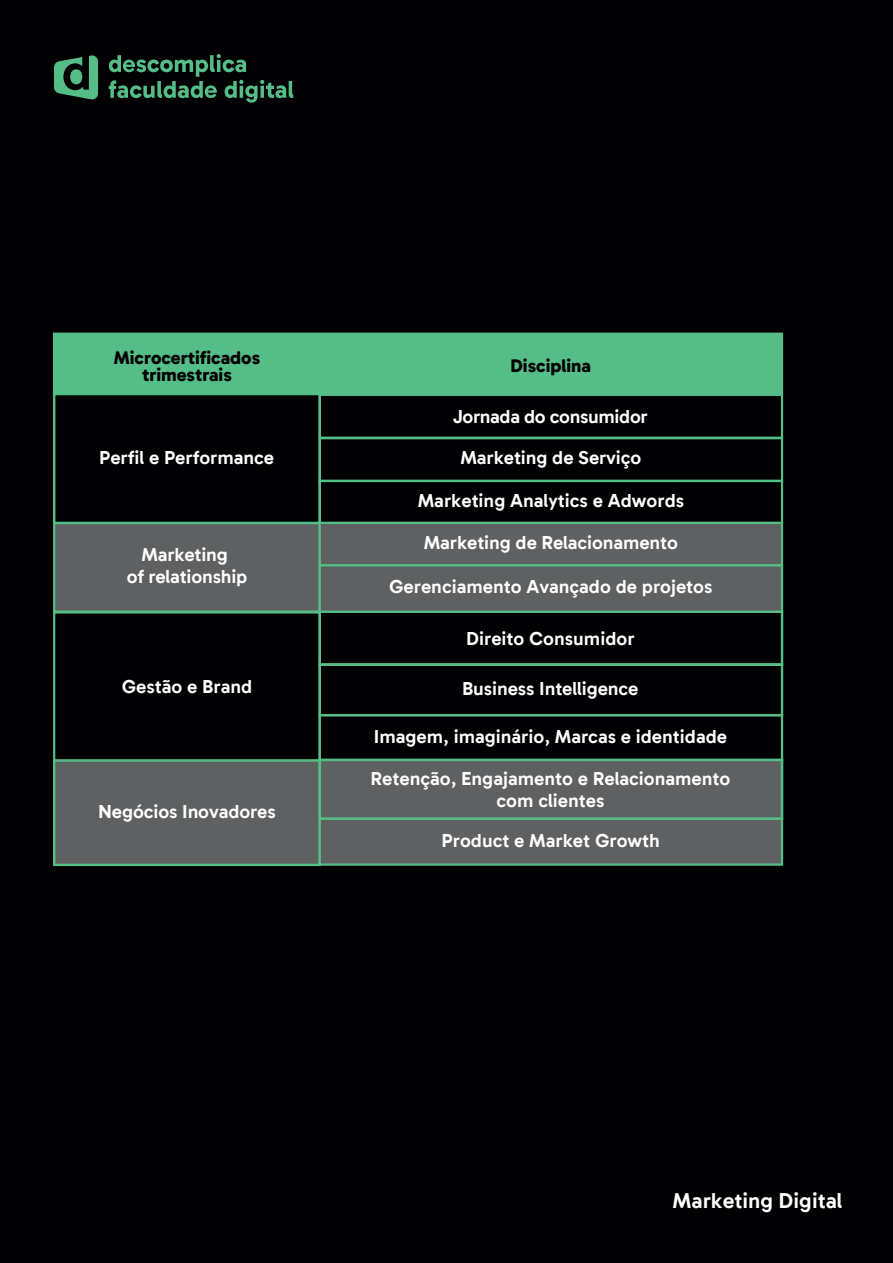
<style>
.page{position:relative;width:893px;height:1263px;background:#000002}
.page>*{position:absolute;margin:0;border:0;box-sizing:border-box;transform-origin:0 0}
.t1{font:700 21.15px "Aprova Sans";color:#fff}
.t2{font:700 18.45px/22.2px "Aprova Sans";color:#fff;text-align:center}
.t3{font:700 18.45px "Aprova Sans";letter-spacing:-.02em;color:#fff}
.t4{font:900 17.4px/17.4px "Aprova Sans";color:#000001;text-align:center}
</style>
<div class="page">
<svg style="left:54px;top:55px;width:44px;height:45px"></svg>
<svg style="left:109px;top:54px;width:184px;height:49px"></svg>
<div style="left:53px;top:333px;width:730px;height:62px;background:#55bd87"></div>
<div style="left:53px;top:393px;width:268px;height:131px;border:2px solid #55bd87"></div>
<div style="left:53px;top:611px;width:268px;height:151px;border:2px solid #55bd87"></div>
<div style="left:54px;top:523px;width:266px;height:89px;background:#5e6061"></div>
<div style="left:53px;top:522px;width:268px;height:91px;border:2px solid #55bd87"></div>
<div style="left:53px;top:759px;width:268px;height:107px;background:#5e6061;border:2px solid #55bd87"></div>
<div style="left:319px;top:394px;width:464px;height:45px;border:2px solid #55bd87"></div>
<div style="left:319px;top:437px;width:464px;height:45px;border:2px solid #55bd87"></div>
<div style="left:319px;top:663px;width:464px;height:53px;border:2px solid #55bd87"></div>
<div style="left:319px;top:480px;width:464px;height:44px;border:2px solid #55bd87"></div>
<div style="left:319px;top:714px;width:464px;height:48px;border:2px solid #55bd87"></div>
<div style="left:319px;top:522px;width:464px;height:44px;background:#5e6061;border:2px solid #55bd87"></div>
<div style="left:320px;top:566px;width:462px;height:45px;background:#5e6061"></div>
<div style="left:319px;top:564px;width:464px;height:49px;border:2px solid #55bd87"></div>
<div style="left:319px;top:817px;width:464px;height:49px;background:#5e6061;border:2px solid #55bd87"></div>
<div style="left:318px;top:759px;width:465px;height:61px;background:#5e6061;border:3px solid #55bd87"></div>
<p class="t4" style="left:114px;top:349px;width:148px">Microcertificados trimestrais</p>
<p class="t4" style="left:510px;top:358px;width:82px">Disciplina</p>
<p class="t2" style="left:99px;top:447px;width:177px">Perfil e Performance</p>
<p class="t2" style="left:127px;top:544px;width:122px">Marketing<br>of relationship</p>
<p class="t2" style="left:122px;top:676px;width:132px">Gestão e Brand</p>
<p class="t2" style="left:98px;top:800px;width:179px">Negócios Inovadores</p>
<p class="t3" style="left:453px;top:405px;width:196px">Jornada do consumidor</p>
<p class="t2" style="left:460px;top:447px;width:182px">Marketing de Serviço</p>
<p class="t2" style="left:418px;top:490px;width:268px">Marketing Analytics e Adwords</p>
<p class="t2" style="left:424px;top:532px;width:256px">Marketing de Relacionamento</p>
<p class="t2" style="left:389px;top:576px;width:325px">Gerenciamento Avançado de projetos</p>
<p class="t2" style="left:466px;top:628px;width:170px">Direito Consumidor</p>
<p class="t2" style="left:462px;top:678px;width:178px">Business Intelligence</p>
<p class="t2" style="left:374px;top:726px;width:355px">Imagem, imaginário, Marcas e identidade</p>
<p class="t2" style="left:371px;top:768px;width:361px">Retenção, Engajamento e Relacionamento com clientes</p>
<p class="t2" style="left:442px;top:830px;width:220px">Product e Market Growth</p>
<p class="t1" style="left:673px;top:1187px;width:171px">Marketing Digital</p>
</div>
